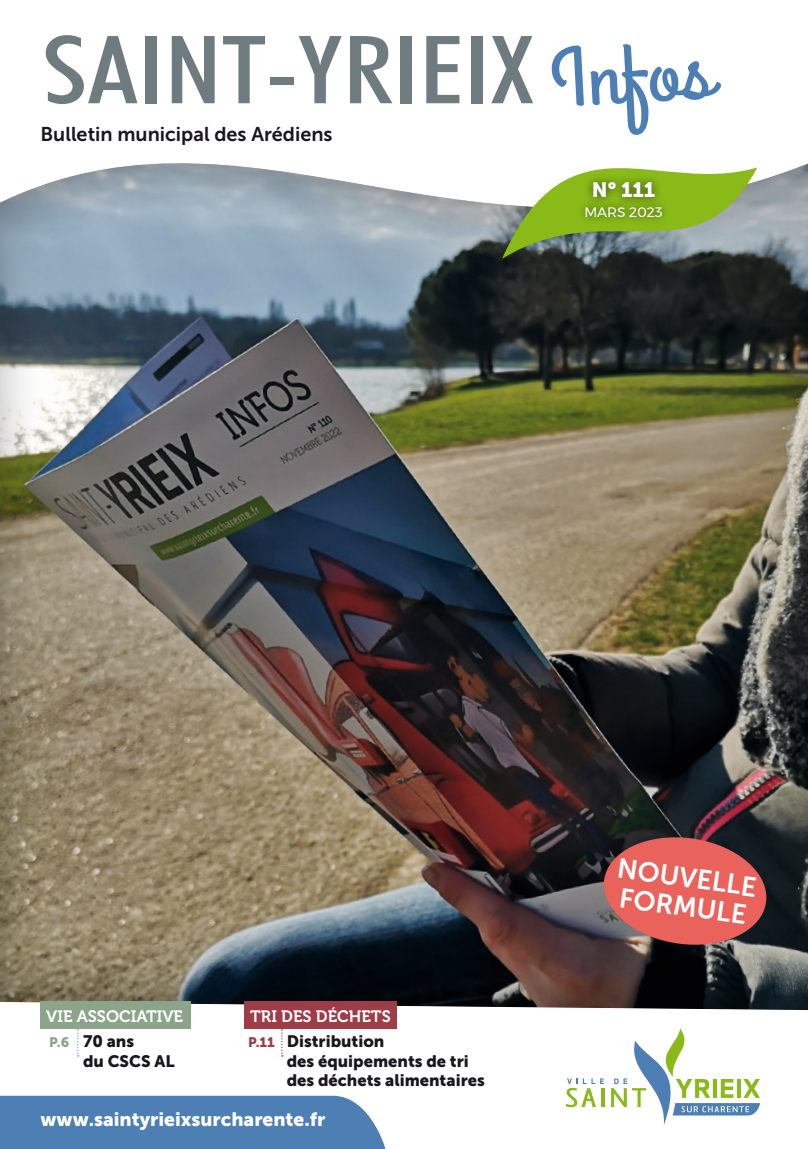
<style>
.page{position:relative;width:808px;height:1149px;background:#fff}
.page>*{position:absolute;margin:0;border:0;box-sizing:border-box;transform-origin:0 0}
.t1{font:500 condensed 94.2px "Futura BT";color:#6e7c7f;scale:1.23 1}
.t2{font:82.95px "Grand Hotel";color:#4d7fb5;scale:1.14 1}
.t3{font:27.45px/28.8px "Museo Sans 700";color:#fff}
.t4{font:20.55px "Museo Sans 900";color:#fff}
.t5{font:19.8px "Museo Sans 700";color:#1a171c}
.t6{font:19.2px "Museo Sans 900";color:#fff}
.t7{font:16.5px/19.5px "Museo Sans 900";color:#1a171c}
.t8{font:16.5px "Museo 700";color:#fff}
.t9{font:13.65px "Montserrat";color:#fff}
.t10{font:13.65px "Museo Sans 900";color:#9c3d48}
.t11{font:13.65px "Museo Sans 900";color:#8ca48a}
</style>
<div class="page">
<img style="left:0;top:163px;width:808px;height:962px">
<svg style="left:600px;top:832px;width:170px;height:117px"></svg>
<svg style="left:502px;top:163px;width:255px;height:119px"></svg>
<div style="left:0;top:1095px;width:389px;height:53px;background:#4d7fb5"></div>
<svg style="left:281px;top:1028px;width:2px;height:28px"></svg>
<div style="left:245px;top:1001px;width:152px;height:27px;background:#9c3d48"></div>
<hr style="left:602px;top:1087px;width:3px;height:19px;background:#89ba17">
<svg style="left:566px;top:1078px;width:38px;height:28px"></svg>
<svg style="left:611px;top:1028px;width:149px;height:96px"></svg>
<div style="left:585px;top:173px;width:78px;height:33px;background:#1a171c;opacity:.75"></div>
<div style="left:577px;top:198px;width:94px;height:28px;background:#1a171c;opacity:.75"></div>
<svg style="left:77px;top:1028px;width:2px;height:28px"></svg>
<div style="left:41px;top:1001px;width:150px;height:27px;background:#8ca48a"></div>
<h1 class="t1" style="left:43px;top:13px;width:401px">SAINT-YRIEIX</h1>
<h2 class="t2" style="left:548px;top:27px;width:143px;rotate:-3deg">Infos</h2>
<p class="t5" style="left:41px;top:123px;width:293px">Bulletin municipal des Arédiens</p>
<p class="t4" style="left:592px;top:178px;width:65px">N° 111</p>
<p class="t9" style="left:584px;top:202px;width:80px">MARS 2023</p>
<p class="t8" style="left:250px;top:1006px;width:142px">TRI DES DÉCHETS</p>
<p class="t8" style="left:46px;top:1006px;width:138px">VIE ASSOCIATIVE</p>
<p class="t11" style="left:49px;top:1034px;width:21px">P.6</p>
<p class="t7" style="left:287px;top:1031px;width:200px">Distribution<br>des équipements de tri des déchets alimentaires</p>
<p class="t7" style="left:83px;top:1031px;width:93px">70 ans<br>du CSCS AL</p>
<p class="t10" style="left:248px;top:1034px;width:28px">P.11</p>
<p class="t6" style="left:41px;top:1107px;width:286px">www.saintyrieixsurcharente.fr</p>
<h3 class="t3" style="left:619px;top:853px;width:142px;rotate:8deg">NOUVELLE<br>FORMULE</h3>
</div>
